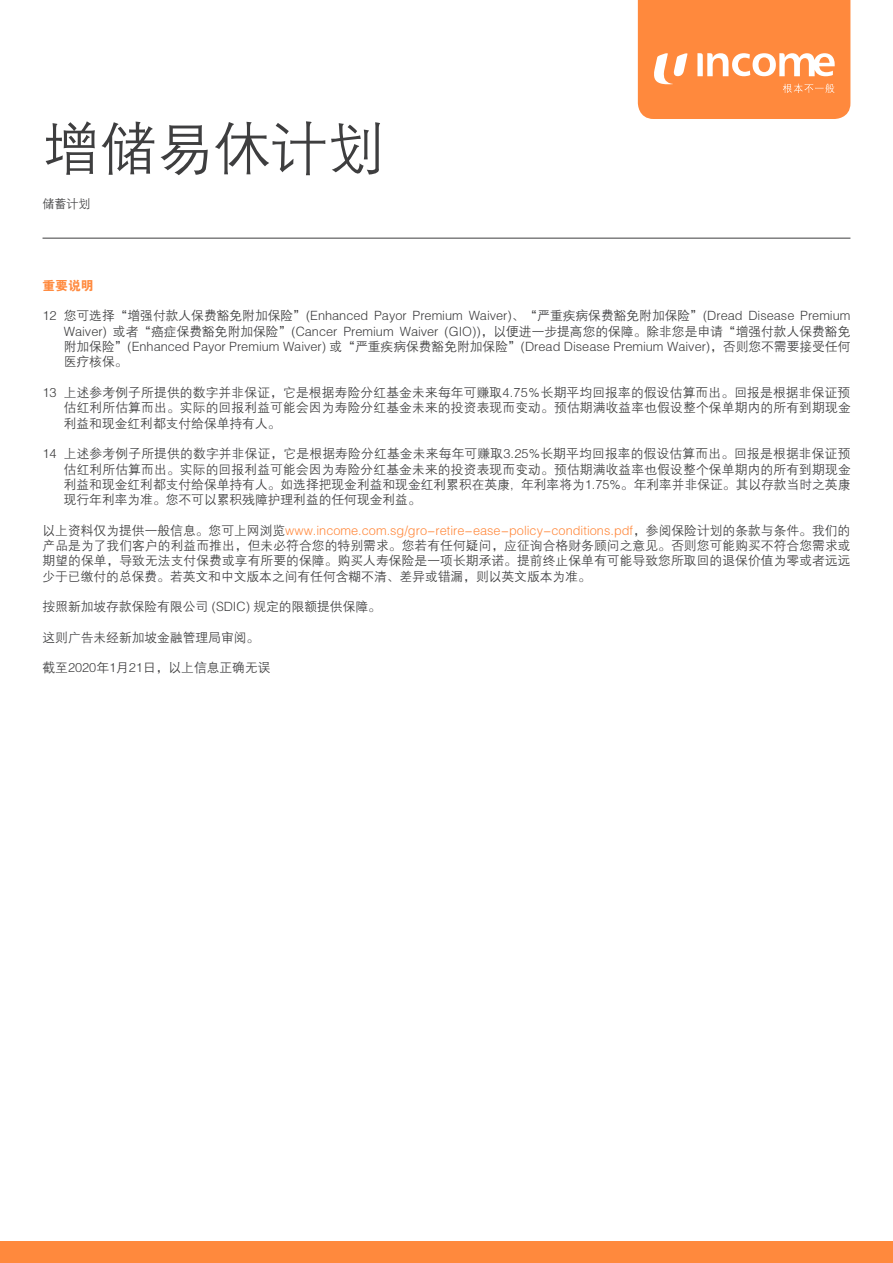
<style>
.page{position:relative;width:893px;height:1263px;background:#fff}
.page>*{position:absolute;margin:0;border:0;box-sizing:border-box;transform-origin:0 0}
.t1{font:57px "FZZDXJW GB1 0";color:#3e3e3f}
.t2{font:12.75px/15.3px "FZZDXJW GB1 0";color:#3e3e3f;text-align:justify}
.t3{font:12.75px "FZDHTJW GB1 0";color:#ff893d}
.t4{font:12px "FZZDXJW GB1 0";color:#3e3e3f}
.s1{color:#ff893d}
</style>
<div class="page">
<div style="left:0;top:1242px;width:893px;height:21px;background:#ff893d"></div>
<hr style="left:43px;top:238px;width:807px;height:1px;background:#3e3e3f">
<svg style="left:638px;top:0;width:212px;height:119px;background:#ff934e"></svg>
<h1 class="t1" style="left:43px;top:118px;width:344px">增储易休计划</h1>
<p class="t4" style="left:43px;top:198px;width:49px">储蓄计划</p>
<p class="t3" style="left:43px;top:278px;width:52px">重要说明</p>
<p class="t2" style="left:64px;top:309px;width:788px;text-indent:-21px">12 您可选择“增强付款人保费豁免附加保险”(Enhanced Payor Premium Waiver)、“严重疾病保费豁免附加保险”(Dread Disease Premium Waiver) 或者“癌症保费豁免附加保险”(Cancer Premium Waiver (GIO))，以便进一步提高您的保障。除非您是申请“增强付款人保费豁免附加保险”(Enhanced Payor Premium Waiver) 或“严重疾病保费豁免附加保险”(Dread Disease Premium Waiver)，否则您不需要接受任何医疗核保。</p>
<p class="t2" style="left:64px;top:385px;width:788px;text-indent:-21px">13 上述参考例子所提供的数字并非保证，它是根据寿险分红基金未来每年可赚取4.75％长期平均回报率的假设估算而出。回报是根据非保证预估红利所估算而出。实际的回报利益可能会因为寿险分红基金未来的投资表现而变动。预估期满收益率也假设整个保单期内的所有到期现金利益和现金红利都支付给保单持有人。</p>
<p class="t2" style="left:64px;top:447px;width:788px;text-indent:-21px">14 上述参考例子所提供的数字并非保证，它是根据寿险分红基金未来每年可赚取3.25%长期平均回报率的假设估算而出。回报是根据非保证预估红利所估算而出。实际的回报利益可能会因为寿险分红基金未来的投资表现而变动。预估期满收益率也假设整个保单期内的所有到期现金利益和现金红利都支付给保单持有人。如选择把现金利益和现金红利累积在英康, 年利率将为1.75%。年利率并非保证。其以存款当时之英康现行年利率为准。您不可以累积残障护理利益的任何现金利益。</p>
<p class="t2" style="left:43px;top:523px;width:809px">以上资料仅为提供一般信息。您可上网浏览<span class="s1">www.income.com.sg/gro-retire-ease-policy-conditions.pdf</span>，参阅保险计划的条款与条件。我们的产品是为了我们客户的利益而推出，但未必符合您的特别需求。您若有任何疑问，应征询合格财务顾问之意见。否则您可能购买不符合您需求或期望的保单，导致无法支付保费或享有所要的保障。购买人寿保险是一项长期承诺。提前终止保单有可能导致您所取回的退保价值为零或者远远少于已缴付的总保费。若英文和中文版本之间有任何含糊不清、差异或错漏，则以英文版本为准。</p>
<p class="t2" style="left:43px;top:600px;width:340px">按照新加坡存款保险有限公司 (SDIC) 规定的限额提供保障。</p>
<p class="t2" style="left:43px;top:630px;width:218px">这则广告未经新加坡金融管理局审阅。</p>
<p class="t2" style="left:43px;top:661px;width:230px">截至2020年1月21日，以上信息正确无误</p>
</div>
